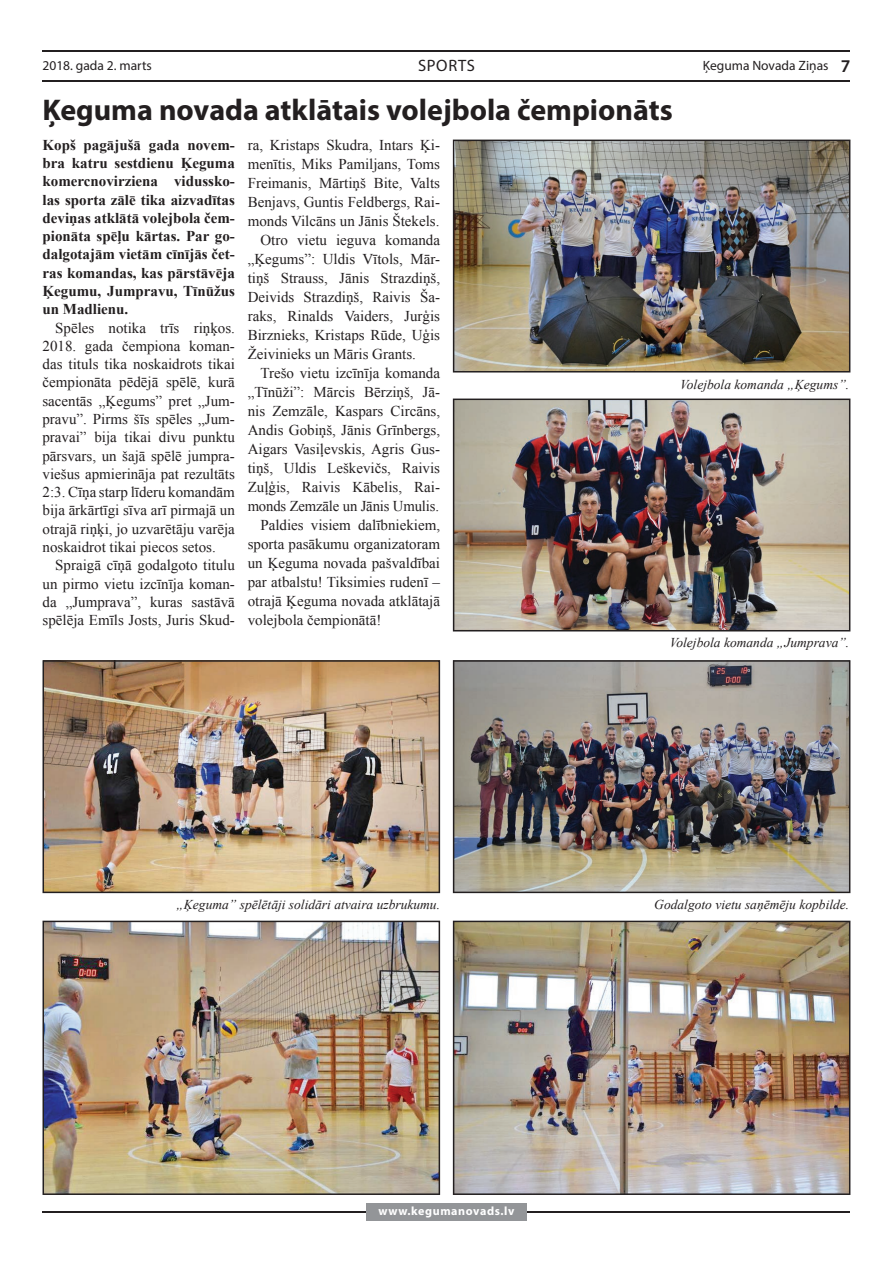
<style>
.page{position:relative;width:893px;height:1263px;background:#fff}
.page>*{position:absolute;margin:0;border:0;box-sizing:border-box;transform-origin:0 0}
.t1{font:700 30px "Myriad Pro";color:#231f20}
.t2{font:16.5px "Myriad Pro";letter-spacing:.04em;color:#231f20}
.t3{font:15px/18.3px "Times New Roman";color:#231f20;text-align:justify}
.t4{font:700 15px/18.3px "Times New Roman";color:#231f20;text-align:justify}
.t5{font:italic 13.5px "Times New Roman";color:#231f20}
.t6{font:13.5px "Myriad Pro";color:#231f20}
.t7{font:700 12px "Myriad Pro";letter-spacing:.05em;color:#fff}
.s1{font-weight:600;font-size:18px}
</style>
<div class="page">
<hr style="left:43px;top:50px;width:807px;height:2px;background:#231f20">
<hr style="left:43px;top:80px;width:807px;height:2px;background:#231f20">
<hr style="left:43px;top:1211px;width:807px;height:2px;background:#231f20">
<div style="left:366px;top:1203px;width:161px;height:17px;background:#939598"></div>
<img style="left:453px;top:140px;width:397px;height:232px">
<img style="left:453px;top:399px;width:397px;height:232px">
<img style="left:453px;top:660px;width:397px;height:233px">
<img style="left:43px;top:660px;width:397px;height:233px">
<img style="left:43px;top:921px;width:397px;height:274px">
<img style="left:453px;top:921px;width:397px;height:274px">
<p class="t6" style="left:43px;top:60px;width:111px">2018. gada 2. marts</p>
<p class="t6" style="left:703px;top:60px;width:149px">Ķeguma Novada Ziņas <span class="s1">7</span></p>
<p class="t2" style="left:418px;top:59px;width:58px">SPORTS</p>
<h1 class="t1" style="left:43px;top:99px;width:632px">Ķeguma novada atklātais volejbola čempionāts</h1>
<p class="t4" style="left:43px;top:135px;width:194px">Kopš pagājušā gada novem&shy;bra katru sestdienu Ķeguma komercnovirziena vidussko&shy;las sporta zālē tika aizvadītas deviņas atklātā volejbola čem&shy;pionāta spēļu kārtas. Par go&shy;dalgotajām vietām cīnījās čet&shy;ras komandas, kas pārstāvēja Ķegumu, Jumpravu, Tīnūžus un Madlienu.</p>
<p class="t3" style="left:42px;top:318px;width:194px;text-indent:13px">Spēles notika trīs riņķos.<br>2018. gada čempiona koman&shy;das tituls tika noskaidrots tikai čempionāta pēdējā spēlē, kurā sacentās „Ķegums” pret „Jum&shy;pravu”. Pirms šīs spēles „Jum&shy;pravai” bija tikai divu punktu pārsvars, un šajā spēlē jumpra&shy;viešus apmierināja pat rezultāts 2:3. Cīņa starp līderu komandām bija ārkārtīgi sīva arī pirmajā un otrajā riņķi, jo uzvarētāju varēja noskaidrot tikai piecos setos.</p>
<p class="t3" style="left:43px;top:556px;width:194px;text-indent:13px">Spraigā cīņā godalgoto titulu un pirmo vietu izcīnīja koman&shy;da „Jumprava”, kuras sastāvā spēlēja Emīls Josts, Juris Skud-</p>
<p class="t3" style="left:248px;top:136px;width:194px">ra, Kristaps Skudra, Intars Ķi-</p>
<p class="t3" style="left:248px;top:155px;width:194px">menītis, Miks Pamiljans, Toms</p>
<p class="t3" style="left:248px;top:174px;width:194px">Freimanis, Mārtiņš Bite, Valts</p>
<p class="t3" style="left:248px;top:193px;width:194px">Benjavs, Guntis Feldbergs, Rai-</p>
<p class="t3" style="left:248px;top:212px;width:193px">monds Vilcāns un Jānis Štekels.</p>
<p class="t3" style="left:260px;top:231px;width:181px">Otro vietu ieguva komanda</p>
<p class="t3" style="left:248px;top:250px;width:194px">„Ķegums”: Uldis Vītols, Mār-</p>
<p class="t3" style="left:248px;top:269px;width:194px">tiņš Strauss, Jānis Strazdiņš,</p>
<p class="t3" style="left:248px;top:288px;width:194px">Deivids Strazdiņš, Raivis Ša-</p>
<p class="t3" style="left:248px;top:307px;width:194px">raks, Rinalds Vaiders, Jurģis</p>
<p class="t3" style="left:248px;top:326px;width:194px">Birznieks, Kristaps Rūde, Uģis</p>
<p class="t3" style="left:248px;top:345px;width:170px">Žeivinieks un Māris Grants.</p>
<p class="t3" style="left:260px;top:364px;width:181px">Trešo vietu izcīnīja komanda</p>
<p class="t3" style="left:248px;top:383px;width:194px">„Tīnūži”: Mārcis Bērziņš, Jā-</p>
<p class="t3" style="left:248px;top:402px;width:194px">nis Zemzāle, Kaspars Circāns,</p>
<p class="t3" style="left:248px;top:421px;width:194px">Andis Gobiņš, Jānis Grīnbergs,</p>
<p class="t3" style="left:248px;top:440px;width:194px">Aigars Vasiļevskis, Agris Gus-</p>
<p class="t3" style="left:248px;top:459px;width:194px">tiņš, Uldis Leškevičs, Raivis</p>
<p class="t3" style="left:248px;top:478px;width:194px">Zuļģis, Raivis Kābelis, Rai-</p>
<p class="t3" style="left:248px;top:497px;width:193px">monds Zemzāle un Jānis Umulis.</p>
<p class="t3" style="left:260px;top:516px;width:181px">Paldies visiem dalībniekiem,</p>
<p class="t3" style="left:248px;top:535px;width:194px">sporta pasākumu organizatoram</p>
<p class="t3" style="left:248px;top:554px;width:194px">un Ķeguma novada pašvaldībai</p>
<p class="t3" style="left:248px;top:573px;width:194px">par atbalstu! Tiksimies rudenī –</p>
<p class="t3" style="left:248px;top:592px;width:194px">otrajā Ķeguma novada atklātajā</p>
<p class="t3" style="left:248px;top:611px;width:135px">volejbola čempionātā!</p>
<p class="t5" style="left:680px;top:375px;width:171px">Volejbola komanda „Ķegums”.</p>
<p class="t5" style="left:670px;top:633px;width:181px">Volejbola komanda „Jumprava”.</p>
<p class="t5" style="left:176px;top:895px;width:265px">„Ķeguma” spēlētāji solidāri atvaira uzbrukumu.</p>
<p class="t5" style="left:654px;top:895px;width:196px">Godalgoto vietu saņēmēju kopbilde.</p>
<p class="t7" style="left:378px;top:1206px;width:137px">www.kegumanovads.lv</p>
</div>
